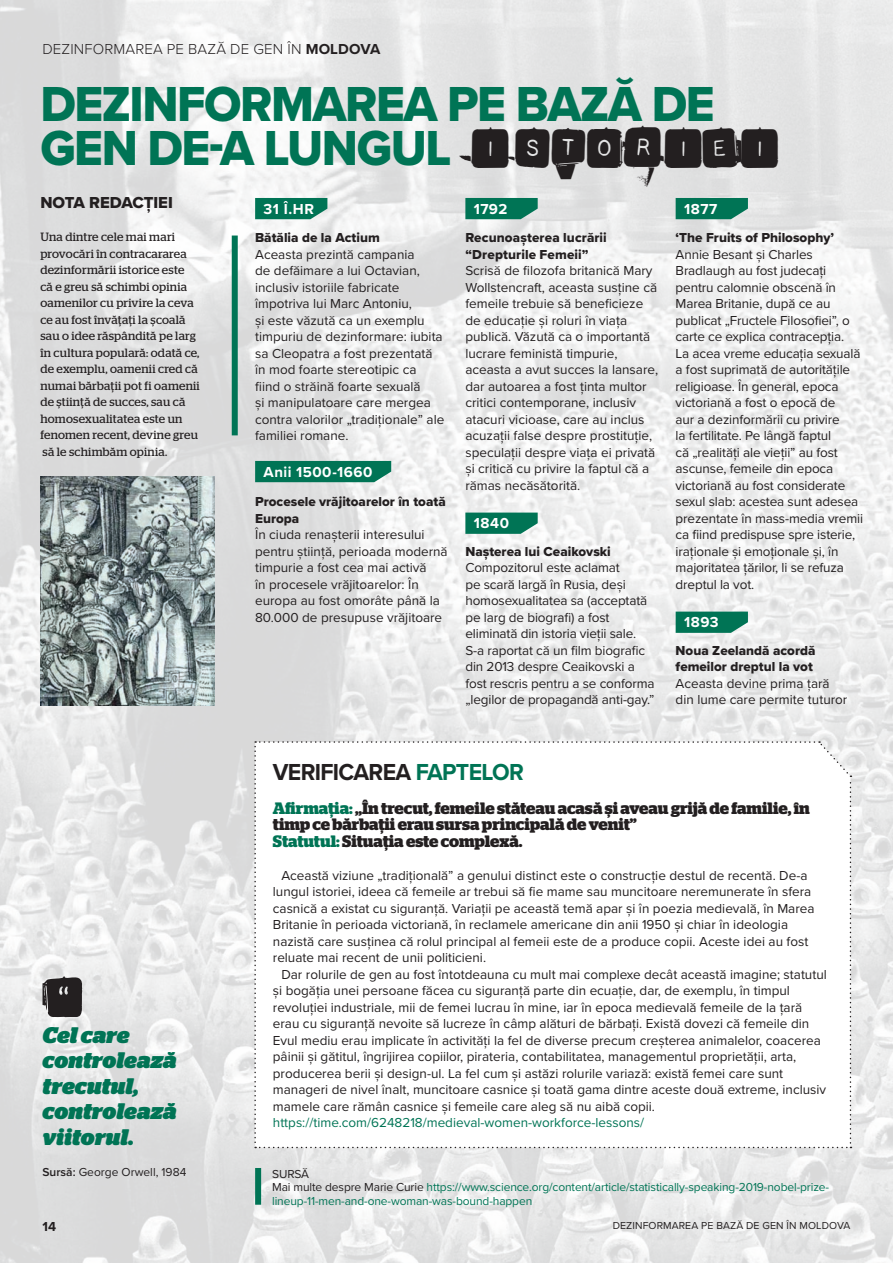
<style>
.page{position:relative;width:893px;height:1263px;background:#fff}
.page>*{position:absolute;margin:0;border:0;box-sizing:border-box;transform-origin:0 0}
.t1{font:51px/43.5px "Proxima Nova Extrabld";letter-spacing:-.03em;color:#007455;scale:.96 1}
.t2{font:700 24px "Proxima Nova";letter-spacing:-.03em;color:#231f20;scale:.96 1}
.t3{font:italic 900 22.5px/25.5px "Stag";letter-spacing:.005em;color:#007455}
.t4{font:700 16.5px/16.5px "Stag";color:#231f20}
.t5{font:16.5px "Proxima Nova Extrabld";color:#231f20}
.t6{font:700 15px "Proxima Nova";letter-spacing:.035em;color:#fff}
.t7{font:300 15px "Proxima Nova";letter-spacing:.01em;color:#231f20}
.t8{font:13.5px/16.5px "Proxima Nova";color:#231f20}
.t9{font:13.5px/16.5px "Proxima Nova Extrabld";color:#231f20}
.t10{font:13.5px "Proxima Nova";color:#007455}
.t11{font:700 13.5px "Proxima Nova";color:#231f20}
.t12{font:12px/16.5px "Stag";letter-spacing:.02em;color:#231f20}
.t13{font:12px/13.5px "Proxima Nova";letter-spacing:-.01em;color:#007455}
.t14{font:12px "Proxima Nova";color:#231f20}
.t15{font:10.5px "Proxima Nova";letter-spacing:.01em;color:#231f20}
.s1{font-weight:700}
.s2{font-family:"Backspacer OT Square";color:#231f20}
.s3{color:#007455}
.s4{font-weight:600}
.s5{color:#231f20}
</style>
<div class="page">
<img style="left:0;top:0;width:893px;height:1263px">
<div style="left:232px;top:236px;width:6px;height:199px;background:#007455"></div>
<svg style="left:43px;top:975px;width:40px;height:42px;background:#484546"></svg>
<div style="left:255px;top:1168px;width:6px;height:37px;background:#007455"></div>
<svg style="left:254px;top:741px;width:597px;height:407px"></svg>
<img style="left:40px;top:476px;width:175px;height:230px">
<svg style="left:255px;top:198px;width:72px;height:21px;background:#0d7a5d"></svg>
<div style="left:255px;top:461px;width:136px;height:21px;background:#007455"></div>
<svg style="left:465px;top:198px;width:73px;height:21px;background:#0f7b5e"></svg>
<svg style="left:465px;top:513px;width:73px;height:21px;background:#127d61"></svg>
<svg style="left:676px;top:198px;width:72px;height:21px;background:#0d7a5d"></svg>
<svg style="left:676px;top:612px;width:72px;height:21px;background:#107c5f"></svg>
<p class="t7" style="left:42px;top:38px;width:340px">DEZINFORMAREA PE BAZĂ DE GEN ÎN <span class="s1">MOLDOVA</span></p>
<h1 class="t1" style="left:40px;top:82px;width:771px">DEZINFORMAREA PE BAZĂ DE<br>GEN DE-A LUNGUL <span class="s2">ISTORIEI</span></h1>
<p class="t5" style="left:40px;top:191px;width:134px">NOTA REDACȚIEI</p>
<p class="t12" style="left:40px;top:229px;width:161px">Una dintre cele mai mari provocări în contracararea dezinformării istorice este că e greu să schimbi opinia oamenilor cu privire la ceva ce au fost învăţaţi la școală sau o idee răspândită pe larg în cultura populară: odată ce, de exemplu, oamenii cred că numai bărbaţii pot fi oamenii de știinţă de succes, sau că homosexualitatea este un fenomen recent, devine greu să le schimbăm opinia.</p>
<p class="t6" style="left:264px;top:197px;width:52px">31 Î.HR</p>
<p class="t9" style="left:255px;top:229px;width:126px">Bătălia de la Actium</p>
<p class="t8" style="left:255px;top:245px;width:191px">Aceasta prezintă campania<br>de defăimare a lui Octavian, inclusiv istoriile fabricate împotriva lui Marc Antoniu,<br>și este văzută ca un exemplu timpuriu de dezinformare: iubita sa Cleopatra a fost prezentată în mod foarte stereotipic ca fiind o străină foarte sexuală<br>și manipulatoare care mergea contra valorilor „tradiționale” ale familiei romane.</p>
<p class="t6" style="left:264px;top:460px;width:110px">Anii 1500-1660</p>
<p class="t9" style="left:255px;top:493px;width:192px">Procesele vrăjitoarelor în toată<br>Europa</p>
<p class="t8" style="left:255px;top:526px;width:194px">În ciuda renașterii interesului pentru știință, perioada modernă timpurie a fost cea mai activă<br>în procesele vrăjitoarelor: În europa au fost omorâte până la<br>80.000 de presupuse vrăjitoare</p>
<p class="t6" style="left:474px;top:197px;width:35px">1792</p>
<p class="t9" style="left:465px;top:229px;width:143px">Recunoașterea lucrării “Drepturile Femeii”</p>
<p class="t8" style="left:465px;top:262px;width:194px">Scrisă de filozofa britanică Mary<br>Wollstencraft, aceasta susține că femeile trebuie să beneficieze de educație și roluri în viața publică. Văzută ca o importantă lucrare feministă timpurie, aceasta a avut succes la lansare, dar autoarea a fost ținta multor critici contemporane, inclusiv atacuri vicioase, care au inclus acuzații false despre prostituție, speculații despre viața ei privată și critică cu privire la faptul că a rămas necăsătorită.</p>
<p class="t6" style="left:474px;top:512px;width:37px">1840</p>
<p class="t9" style="left:465px;top:543px;width:147px">Nașterea lui Ceaikovski</p>
<p class="t8" style="left:465px;top:559px;width:191px">Compozitorul este aclamat<br>pe scară largă în Rusia, deși homosexualitatea sa (acceptată pe larg de biografi) a fost eliminată din istoria vieții sale.<br>S-a raportat că un film biografic din 2013 despre Ceaikovski a fost rescris pentru a se conforma „legilor de propagandă anti-gay.”</p>
<p class="t6" style="left:684px;top:197px;width:35px">1877</p>
<p class="t9" style="left:676px;top:229px;width:160px">‘The Fruits of Philosophy’</p>
<p class="t8" style="left:676px;top:245px;width:189px">Annie Besant și Charles<br>Bradlaugh au fost judecați pentru calomnie obscenă în<br>Marea Britanie, după ce au publicat „Fructele Filosofiei”, o carte ce explica contracepția.<br>La acea vreme educația sexuală a fost suprimată de autoritățile religioase. În general, epoca victoriană a fost o epocă de<br>aur a dezinformării cu privire<br>la fertilitate. Pe lângă faptul<br>că „realități ale vieții” au fost ascunse, femeile din epoca victoriană au fost considerate sexul slab: acestea sunt adesea prezentate în mass-media vremii ca fiind predispuse spre isterie, iraționale și emoționale și, în majoritatea țărilor, li se refuza dreptul la vot.</p>
<p class="t6" style="left:684px;top:611px;width:36px">1893</p>
<p class="t9" style="left:676px;top:642px;width:141px">Noua Zeelandă acordă femeilor dreptul la vot</p>
<p class="t8" style="left:676px;top:674px;width:173px">Aceasta devine prima țară din lume care permite tuturor</p>
<h2 class="t2" style="left:273px;top:754px;width:263px">VERIFICAREA <span class="s3">FAPTELOR</span></h2>
<p class="t4" style="left:273px;top:800px;width:538px"><span class="s3">Afirmaţia:</span> „În trecut, femeile stăteau acasă și aveau grijă de familie, în timp ce bărbaţii erau sursa principală de venit”<br><span class="s3">Statutul:</span> Situaţia este complexă.</p>
<p class="t8" style="left:273px;top:866px;width:543px;text-indent:9px">Această viziune „tradițională” a genului distinct este o construcție destul de recentă. De-a lungul istoriei, ideea că femeile ar trebui să fie mame sau muncitoare neremunerate în sfera casnică a existat cu siguranță. Variații pe această temă apar și în poezia medievală, în Marea Britanie în perioada victoriană, în reclamele americane din anii 1950 și chiar în ideologia nazistă care susținea că rolul principal al femeii este de a produce copii. Aceste idei au fost reluate mai recent de unii politicieni.</p>
<p class="t8" style="left:273px;top:965px;width:555px;text-indent:9px">Dar rolurile de gen au fost întotdeauna cu mult mai complexe decât această imagine; statutul și bogăția unei persoane făcea cu siguranță parte din ecuație, dar, de exemplu, în timpul revoluției industriale, mii de femei lucrau în mine, iar în epoca medievală femeile de la țară erau cu siguranță nevoite să lucreze în câmp alături de bărbați. Există dovezi că femeile din Evul mediu erau implicate în activități la fel de diverse precum creșterea animalelor, coacerea pâinii și gătitul, îngrijirea copiilor, pirateria, contabilitatea, managementul proprietății, arta, producerea berii și design-ul. La fel cum și astăzi rolurile variază: există femei care sunt manageri de nivel înalt, muncitoare casnice și toată gama dintre aceste două extreme, inclusiv mamele care rămân casnice și femeile care aleg să nu aibă copii.</p>
<p class="t10" style="left:273px;top:1113px;width:373px">https://time.com/6248218/medieval-women-workforce-lessons/</p>
<h3 class="t3" style="left:43px;top:1022px;width:135px">Cel care controlează trecutul, controlează viitorul.</h3>
<p class="t14" style="left:43px;top:1163px;width:145px"><span class="s4">Sursă:</span> George Orwell, 1984</p>
<p class="t13" style="left:272px;top:1166px;width:558px"><span class="s5">SURSĂ<br>Mai multe despre Marie Curie</span> https://www.science.org/content/article/statistically-speaking-2019-nobel-prize&shy;lineup-11-men-and-one-woman-was-bound-happen</p>
<p class="t11" style="left:43px;top:1216px;width:15px">14</p>
<p class="t15" style="left:613px;top:1217px;width:239px">DEZINFORMAREA PE BAZĂ DE GEN ÎN MOLDOVA</p>
</div>
